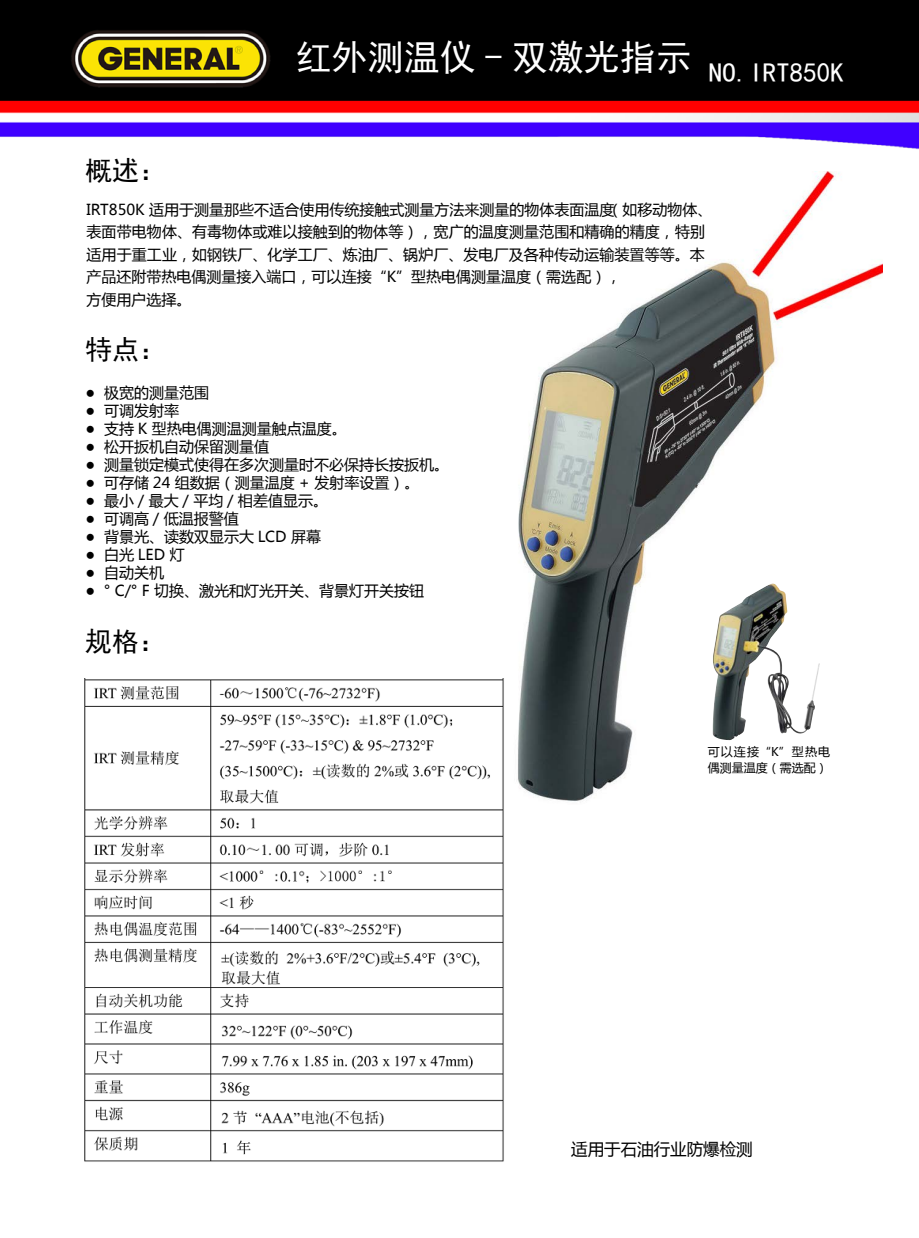
<style>
.page{position:relative;width:919px;height:1238px;background:#fff}
.page>*{position:absolute;margin:0;border:0;box-sizing:border-box;transform-origin:0 0}
.t1{font:36px "Sim Hei";color:#fff}
.t2{font:27px "Sim Hei";color:#000}
.t3{font:16.5px "Microsoft Ya Hei";color:#000}
.t4{font:15px/22.5px "Microsoft Ya Hei";color:#000}
.t5{font:12px/16.5px "Microsoft Ya Hei";color:#000}
</style>
<div class="page">
<img style="left:0;top:0;width:918px;height:274px">
<img style="left:451px;top:171px;width:431px;height:630px">
<img style="left:84px;top:678px;width:424px;height:484px">
<img style="left:712px;top:583px;width:107px;height:157px">
<h2 class="t2" style="left:85px;top:157px;width:82px">概述：</h2>
<h1 class="t1" style="left:296px;top:39px;width:549px">红外测温仪 - 双激光指示 <sub>NO.IRT850K</sub></h1>
<p class="t4" style="left:86px;top:198px;width:627px">IRT850K 适用于测量那些不适合使用传统接触式测量方法来测量的物体表面温度（如移动物体、表面带电物体、有毒物体或难以接触到的物体等），宽广的温度测量范围和精确的精度，特别适用于重工业，如钢铁厂、化学工厂、炼油厂、锅炉厂、发电厂及各种传动运输装置等等。本产品还附带热电偶测量接入端口，可以连接“K”型热电偶测量温度（需选配），<br>方便用户选择。</p>
<h2 class="t2" style="left:85px;top:336px;width:82px">特点：</h2>
<p class="t4" style="left:85px;top:381px;width:125px">● 极宽的测量范围</p>
<p class="t4" style="left:85px;top:399px;width:95px">● 可调发射率</p>
<p class="t4" style="left:85px;top:417px;width:263px">● 支持 K 型热电偶测温测量触点温度。</p>
<p class="t4" style="left:85px;top:435px;width:185px">● 松开扳机自动保留测量值</p>
<p class="t4" style="left:85px;top:453px;width:365px">● 测量锁定模式使得在多次测量时不必保持长按扳机。</p>
<p class="t4" style="left:85px;top:471px;width:335px">● 可存储 24 组数据（测量温度 + 发射率设置）。</p>
<p class="t4" style="left:85px;top:489px;width:244px">● 最小 / 最大 / 平均 / 相差值显示。</p>
<p class="t4" style="left:85px;top:507px;width:155px">● 可调高 / 低温报警值</p>
<p class="t4" style="left:85px;top:525px;width:237px">● 背景光、读数双显示大 LCD 屏幕</p>
<p class="t4" style="left:85px;top:543px;width:101px">● 白光 LED 灯</p>
<p class="t4" style="left:85px;top:561px;width:80px">● 自动关机</p>
<p class="t4" style="left:85px;top:579px;width:340px">● ° C/° F 切换、激光和灯光开关、背景灯开关按钮</p>
<h2 class="t2" style="left:85px;top:627px;width:82px">规格：</h2>
<p class="t5" style="left:707px;top:742px;width:124px">可以连接“K”型热电偶测量温度（需选配）</p>
<p class="t3" style="left:571px;top:1137px;width:183px">适用于石油行业防爆检测</p>
</div>
